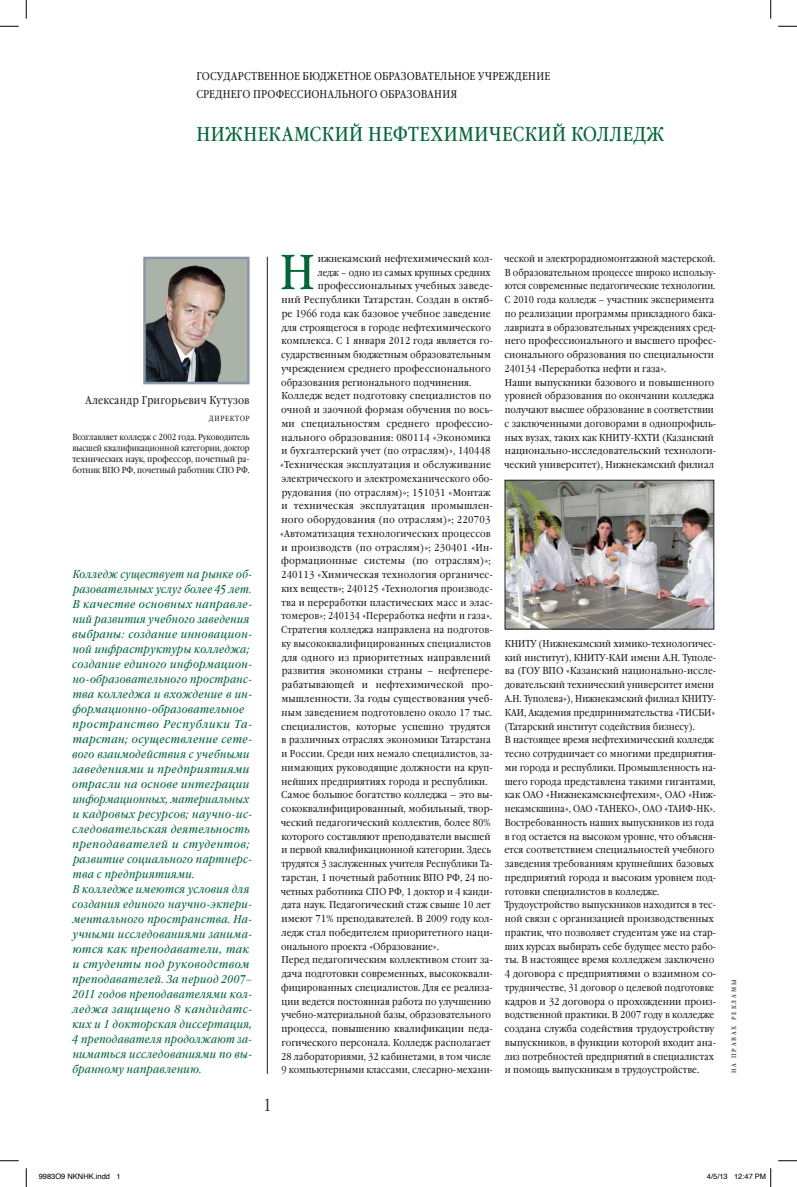
<style>
.page{position:relative;width:797px;height:1187px;background:#fff}
.page>*{position:absolute;margin:0;border:0;box-sizing:border-box;transform-origin:0 0}
.R-O8_Fonar{font:49.25px "Garamond Book Narrow C";color:#006838}
.R-O8_zagolovok{font:20px "Garamond Book Narrow C";letter-spacing:.02em;color:#006838}
.t1{font:300 17.5px "Garamond Narrow C";color:#231f20}
.R-O8_vynos_Kursiv{font:italic 11.25px/15px "Garamond Book Narrow C";letter-spacing:.035em;color:#006838}
.R-O8_forma{font:11.25px/17.5px "Garamond Book Narrow C";letter-spacing:.015em;color:#231f20}
.R-O8_dir_FIO{font:11.25px "Garamond Book Narrow C";letter-spacing:.02em;color:#231f20}
.R-O8_Text{font:10px/13.8px "Garamond Book Narrow C";color:#231f20}
.R-O8_Text-2{font:10px/13.8px "Garamond Book Narrow C";color:#231f20;scale:1.06 1}
.R-O8_Text-3{font:10px/13.8px "Garamond Book Narrow C";color:#231f20;scale:1.04 1}
.R-O8_Text-4{font:10px/13.8px "Garamond Book Narrow C";color:#231f20;scale:1.07 1}
.R-O8_Fonar-2{font:10px "Garamond Book Narrow C";letter-spacing:.01em;color:#231f20}
.R-O8_Fonar-3{font:10px "Garamond Book Narrow C";letter-spacing:.01em;color:#231f20;scale:1.07 1}
.R-O8_Fonar-4{font:10px "Garamond Book Narrow C";letter-spacing:.01em;color:#231f20;scale:1.06 1}
.R-O8_Fonar-5{font:10px "Garamond Book Narrow C";letter-spacing:.01em;color:#231f20;scale:1.04 1}
.R-O8_Fonar-6{font:10px "Garamond Book Narrow C";letter-spacing:.01em;color:#231f20;scale:1.05 1}
.R-O8_dir_Bio{font:8.75px/11.2px "Garamond Book Narrow C";letter-spacing:-.01em;color:#231f20;text-align:justify}
.t2{font:7.5px "Helvetica";color:#000}
.R-O8_dir_Dolzhn{font:7.5px "Garamond Book Narrow C";letter-spacing:.09em;color:#231f20}
.R-O8_Text-5{font:6.25px "Garamond Book Narrow C";letter-spacing:.3em;color:#231f20}
</style>
<div class="page">
<img style="left:146px;top:260px;width:100px;height:121px">
<div style="left:143px;top:257px;width:106px;height:127px;border:2px solid #8897a8"></div>
<img style="left:507px;top:482px;width:205px;height:145px">
<div style="left:505px;top:480px;width:209px;height:149px;border:1px solid #231f20"></div>
<hr style="left:267px;top:257px;width:1px;height:816px;background:#231f20">
<svg style="left:0;top:25px;width:19px;height:2px"></svg>
<svg style="left:778px;top:25px;width:19px;height:2px"></svg>
<svg style="left:0;top:1160px;width:19px;height:1px"></svg>
<svg style="left:778px;top:1160px;width:19px;height:1px"></svg>
<svg style="left:25px;top:0;width:2px;height:19px"></svg>
<svg style="left:25px;top:1168px;width:2px;height:18px"></svg>
<svg style="left:770px;top:0;width:1px;height:19px"></svg>
<svg style="left:770px;top:1168px;width:1px;height:18px"></svg>
<p class="R-O8_forma" style="left:196px;top:68px;width:355px">ГОСУДАРСТВЕННОЕ БЮДЖЕТНОЕ ОБРАЗОВАТЕЛЬНОЕ УЧРЕЖДЕНИЕ<br>СРЕДНЕГО ПРОФЕССИОНАЛЬНОГО ОБРАЗОВАНИЯ</p>
<p class="R-O8_zagolovok" style="left:196px;top:123px;width:469px">НИЖНЕКАМСКИЙ НЕФТЕХИМИЧЕСКИЙ КОЛЛЕДЖ</p>
<p class="R-O8_dir_FIO" style="left:85px;top:394px;width:166px">Александр Григорьевич Кутузов</p>
<p class="R-O8_dir_Dolzhn" style="left:209px;top:414px;width:42px">ДИРЕКТОР</p>
<p class="R-O8_dir_Bio" style="left:72px;top:431px;width:179px">Возглавляет колледж с 2002 года. Руководитель высшей квалификационной категории, доктор технических наук, профессор, почетный ра&shy;ботник ВПО РФ, почетный работник СПО РФ.</p>
<p class="R-O8_vynos_Kursiv" style="left:72px;top:567px;width:182px">Колледж существует на рынке об&shy;разовательных услуг более 45 лет.<br>В качестве основных направле&shy;ний развития учебного заведения выбраны: создание инновацион&shy;ной инфраструктуры колледжа; создание единого информацион&shy;но-образовательного пространс&shy;тва колледжа и вхождение в ин&shy;формационно-образовательное пространство Республики Та&shy;тарстан; осуществление сете&shy;вого взаимодействия с учебными заведениями и предприятиями отрасли на основе интеграции информационных, материальных и кадровых ресурсов; научно-ис&shy;следовательская деятельность преподавателей и студентов; развитие социального партнерс&shy;тва с предприятиями.</p>
<p class="R-O8_vynos_Kursiv" style="left:72px;top:882px;width:182px">В колледже имеются условия для создания единого научно-экпери&shy;ментального пространства. На&shy;учными исследованиями занима&shy;ются как преподаватели, так и студенты под руководством преподавателей. За период 2007–<br>2011 годов преподавателями кол&shy;леджа защищено 8 кандидатс&shy;ких и 1 докторская диссертация,<br>4 преподавателя продолжают за&shy;ниматься исследованиями по вы&shy;бранному направлению.</p>
<p class="t1" style="left:263px;top:1095px;width:10px">1</p>
<p class="R-O8_Fonar" style="left:280px;top:245px;width:37px">Н</p>
<p class="R-O8_Fonar-6" style="left:318px;top:253px;width:168px">ижнекамский нефтехимический кол-</p>
<p class="R-O8_Fonar-2" style="left:318px;top:266px;width:174px">ледж – одно из самых крупных средних</p>
<p class="R-O8_Fonar-3" style="left:318px;top:280px;width:165px">профессиональных учебных заведе-</p>
<p class="R-O8_Fonar-3" style="left:281px;top:294px;width:199px">ний Республики Татарстан. Создан в октяб-</p>
<p class="R-O8_Fonar-4" style="left:282px;top:308px;width:199px">ре 1966 года как базовое учебное заведение</p>
<p class="R-O8_Fonar-5" style="left:282px;top:321px;width:203px">для строящегося в городе нефтехимического</p>
<p class="R-O8_Fonar-4" style="left:281px;top:335px;width:201px">комплекса. С 1 января 2012 года является го-</p>
<p class="R-O8_Fonar-2" style="left:281px;top:349px;width:211px">сударственным бюджетным образовательным</p>
<p class="R-O8_Fonar-3" style="left:281px;top:363px;width:197px">учреждением среднего профессионального</p>
<p class="R-O8_Fonar-2" style="left:281px;top:376px;width:192px">образования регионального подчинения.</p>
<p class="R-O8_Text-2" style="left:280px;top:389px;width:202px">Колледж ведет подготовку специалистов по очной и заочной формам обучения по вось&shy;ми специальностям среднего профессио&shy;нального образования: 080114 «Экономика и бухгалтерский учет (по отраслям)», 140448 «Техническая эксплуатация и обслуживание электрического и электромеханического обо&shy;рудования (по отраслям)»; 151031 «Монтаж и техническая эксплуатация промышлен&shy;ного оборудования (по отраслям)»; 220703 «Автоматизация технологических процессов и производств (по отраслям)»; 230401 «Ин&shy;формационные системы (по отраслям)»; 240113 «Химическая технология органичес&shy;ких веществ»; 240125 «Технология производс&shy;тва и переработки пластических масс и элас&shy;томеров»; 240134 «Переработка нефти и газа».</p>
<p class="R-O8_Text-3" style="left:281px;top:623px;width:205px">Стратегия колледжа направлена на подготов&shy;ку высококвалифицированных специалистов для одного из приоритетных направлений развития экономики страны – нефтепере&shy;рабатывающей и нефтехимической про&shy;мышленности. За годы существования учеб&shy;ным заведением подготовлено около 17 тыс. специалистов, которые успешно трудятся в различных отраслях экономики Татарстана и России. Среди них немало специалистов, за&shy;нимающих руководящие должности на круп&shy;нейших предприятиях города и республики.</p>
<p class="R-O8_Text-2" style="left:281px;top:788px;width:202px">Самое большое богатство колледжа – это вы&shy;сококвалифицированный, мобильный, твор&shy;ческий педагогический коллектив, более 80% которого составляют преподаватели высшей и первой квалификационной категории. Здесь трудятся 3 заслуженных учителя Республики Та&shy;тарстан, 1 почетный работник ВПО РФ, 24 по&shy;четных работника СПО РФ, 1 доктор и 4 канди&shy;дата наук. Педагогический стаж свыше 10 лет имеют 71% преподавателей. В 2009 году кол&shy;ледж стал победителем приоритетного наци&shy;онального проекта «Образование».</p>
<p class="R-O8_Text-2" style="left:281px;top:953px;width:201px">Перед педагогическим коллективом стоит за&shy;дача подготовки современных, высококвали&shy;фицированных специалистов. Для ее реализа&shy;ции ведется постоянная работа по улучшению учебно-материальной базы, образовательного процесса, повышению квалификации педа&shy;гогического персонала. Колледж располагает 28 лабораториями, 32 кабинетами, в том числе 9 компьютерными классами, слесарно-механи-</p>
<p class="R-O8_Text" style="left:504px;top:252px;width:214px">ческой и электрорадиомонтажной мастерской.<br>В образовательном процессе широко использу&shy;ются современные педагогические технологии.<br>С 2010 года колледж – участник эксперимента по реализации программы прикладного бака&shy;лавриата в образовательных учреждениях сред&shy;него профессионального и высшего профес&shy;сионального образования по специальности 240134 «Переработка нефти и газа».</p>
<p class="R-O8_Text-4" style="left:504px;top:375px;width:200px">Наши выпускники базового и повышенного уровней образования по окончании колледжа получают высшее образование в соответствии с заключенными договорами в однопрофиль&shy;ных вузах, таких как КНИТУ-КХТИ (Казанский национально-исследовательский технологи&shy;ческий университет), Нижнекамский филиал</p>
<p class="R-O8_Text" style="left:504px;top:637px;width:213px">КНИТУ (Нижнекамский химико-технологичес&shy;кий институт), КНИТУ-КАИ имени А.Н. Туполе&shy;ва (ГОУ ВПО «Казанский национально-иссле&shy;довательский технический университет имени А.Н. Туполева»), Нижнекамский филиал КНИТУ-КАИ, Академия предпринимательства «ТИСБИ» (Татарский институт содействия бизнесу).</p>
<p class="R-O8_Text" style="left:504px;top:733px;width:213px">В настоящее время нефтехимический колледж тесно сотрудничает со многими предприятия&shy;ми города и республики. Промышленность на&shy;шего города представлена такими гигантами, как ОАО «Нижнекамскнефтехим», ОАО «Ниж&shy;некамскшина», ОАО «ТАНЕКО», ОАО «ТАИФ-НК».<br>Востребованность наших выпускников из года в год остается на высоком уровне, что объясня&shy;ется соответствием специальностей учебного заведения требованиям крупнейших базовых предприятий города и высоким уровнем под&shy;готовки специалистов в колледже.</p>
<p class="R-O8_Text" style="left:504px;top:898px;width:213px">Трудоустройство выпускников находится в тес&shy;ной связи с организацией производственных практик, что позволяет студентам уже на стар&shy;ших курсах выбирать себе будущее место рабо&shy;ты. В настоящее время колледжем заключено 4 договора с предприятиями о взаимном со&shy;трудничестве, 31 договор о целевой подготовке кадров и 32 договора о прохождении произ&shy;водственной практики. В 2007 году в колледже создана служба содействия трудоустройству выпускников, в функции которой входит ана&shy;лиз потребностей предприятий в специалистах и помощь выпускникам в трудоустройстве.</p>
<p class="R-O8_Text-5" style="left:730px;top:1073px;width:95px;rotate:-90deg">НА ПРАВАХ РЕКЛАМЫ</p>
<p class="t2" style="left:39px;top:1170px;width:83px">9983O9 NKNHK.indd 1</p>
<p class="t2" style="left:707px;top:1170px;width:61px">4/5/13 12:47 PM</p>
</div>
